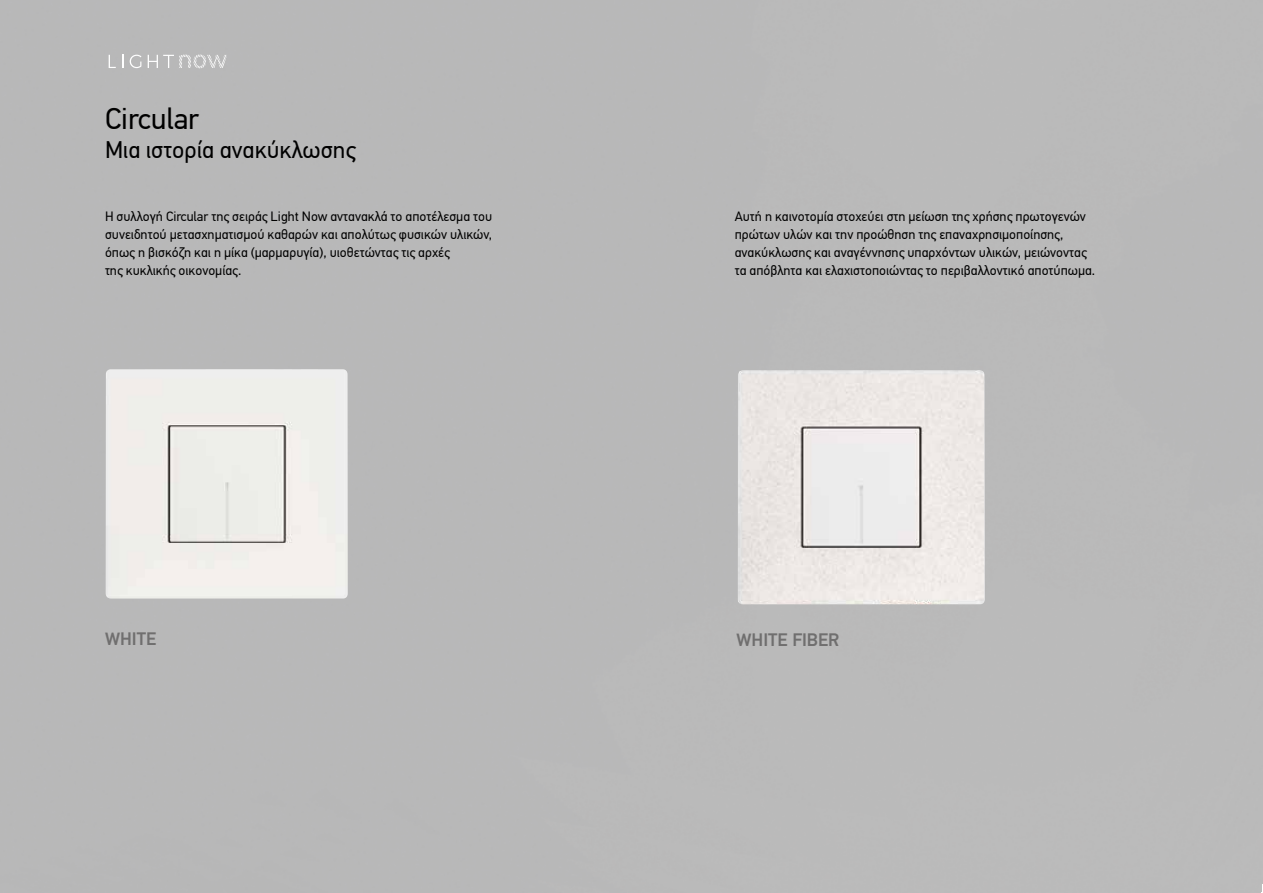
<style>
.page{position:relative;width:1263px;height:893px;background:#fff}
.page>*{position:absolute;margin:0;border:0;box-sizing:border-box;transform-origin:0 0}
.t1{font:30px "PF Din Text Pro";color:#000}
.t2{font:24px "PF Din Text Pro";color:#000}
.t3{font:500 18px "PF Din Text Pro";color:#706f6f}
.t4{font:13.5px/18px "PF Din Text Pro";color:#000}
</style>
<div class="page">
<div style="left:106px;top:369px;width:242px;height:229px;background:#eeefea"></div>
<img style="left:737px;top:370px;width:248px;height:234px">
<svg style="left:110px;top:55px;width:6px;height:13px"></svg>
<svg style="left:130px;top:55px;width:11px;height:13px"></svg>
<svg style="left:149px;top:55px;width:78px;height:13px"></svg>
<h1 class="t1" style="left:105px;top:101px;width:96px">Circular</h1>
<h2 class="t2" style="left:105px;top:135px;width:252px">Μια ιστορία ανακύκλωσης</h2>
<p class="t4" style="left:105px;top:207px;width:389px">Η συλλογή Circular της σειράς Light Now αντανακλά το αποτέλεσμα του συνειδητού μετασχηματισμού καθαρών και απολύτως φυσικών υλικών, όπως η βισκόζη και η μίκα (μαρμαρυγία), υιοθετώντας τις αρχές<br>της κυκλικής οικονομίας.</p>
<h3 class="t3" style="left:105px;top:628px;width:53px">WHITE</h3>
<p class="t4" style="left:735px;top:207px;width:362px">Αυτή η καινοτομία στοχεύει στη μείωση της χρήσης πρωτογενών πρώτων υλών και την προώθηση της επαναχρησιμοποίησης, ανακύκλωσης και αναγέννησης υπαρχόντων υλικών, μειώνοντας τα απόβλητα και ελαχιστοποιώντας το περιβαλλοντικό αποτύπωμα.</p>
<h3 class="t3" style="left:736px;top:629px;width:104px">WHITE FIBER</h3>
</div>
